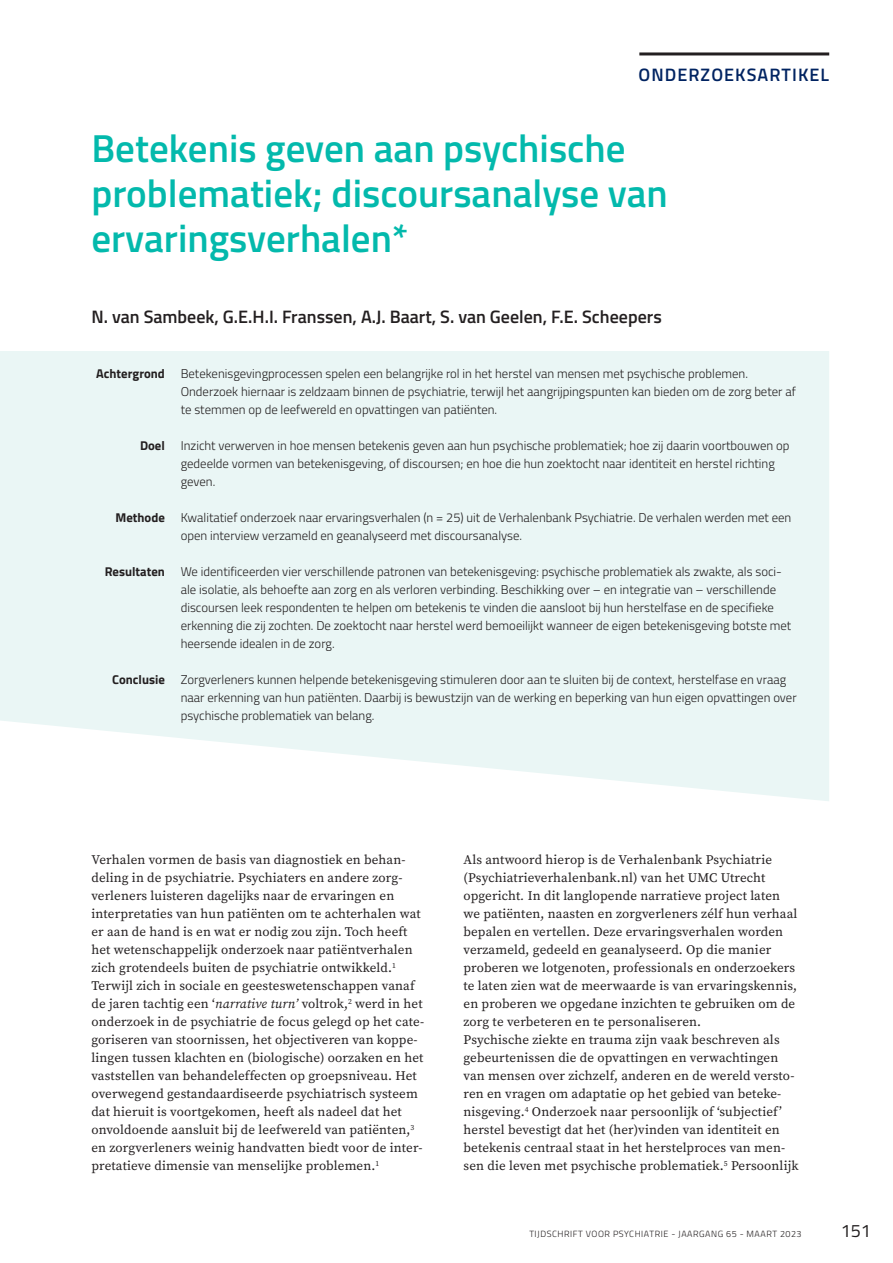
<style>
.page{position:relative;width:893px;height:1263px;background:#fff}
.page>*{position:absolute;margin:0;border:0;box-sizing:border-box;transform-origin:0 0}
.tvp_title_nld{font:600 39px/45px "Titillium Web";color:#03b9ac}
.tvp_authors_nld{font:600 18px "Titillium Web";color:#231f20}
.tvp_section{font:600 18px "Titillium Web";letter-spacing:.06em;color:#002361}
.t1{font:18px "Titillium Web";color:#231f20}
.standaard{font:13.2px/18px "Source Serif Variable";letter-spacing:.01em;color:#231f20}
.tvp_summary_nld{font:300 12.75px/18px "Titillium Web";color:#231f20}
.t2{font:300 9px "Titillium Web";letter-spacing:.06em;color:#231f20}
.s1{font-weight:700}
.s2{font-style:italic}
</style>
<div class="page">
<svg style="left:0;top:351px;width:829px;height:450px;background:#ebf6f5"></svg>
<hr style="left:639px;top:52px;width:190px;height:3px;background:#231f20">
<p class="tvp_section" style="left:638px;top:61px;width:192px">ONDERZOEKSARTIKEL</p>
<p class="tvp_title_nld" style="left:91px;top:124px;width:578px">Betekenis geven aan psychische problematiek; discoursanalyse van ervaringsverhalen*</p>
<p class="tvp_authors_nld" style="left:91px;top:303px;width:572px">N. van Sambeek, G.E.H.I. Franssen, A.J. Baart, S. van Geelen, F.E. Scheepers</p>
<p class="tvp_summary_nld" style="left:181px;top:364px;width:617px;text-indent:-84px"><span class="s1">Achtergrond</span> Betekenisgevingprocessen spelen een belangrijke rol in het herstel van mensen met psychische problemen.<br>Onderzoek hiernaar is zeldzaam binnen de psychiatrie, terwijl het aangrijpingspunten kan bieden om de zorg beter af te stemmen op de leefwereld en opvattingen van patiënten.</p>
<p class="tvp_summary_nld" style="left:181px;top:436px;width:610px;text-indent:-41px"><span class="s1">Doel</span> Inzicht verwerven in hoe mensen betekenis geven aan hun psychische problematiek; hoe zij daarin voortbouwen op gedeelde vormen van betekenisgeving, of discoursen; en hoe die hun zoektocht naar identiteit en herstel richting geven.</p>
<p class="tvp_summary_nld" style="left:181px;top:508px;width:612px;text-indent:-65px"><span class="s1">Methode</span> Kwalitatief onderzoek naar ervaringsverhalen (n = 25) uit de Verhalenbank Psychiatrie. De verhalen werden met een open interview verzameld en geanalyseerd met discoursanalyse.</p>
<p class="tvp_summary_nld" style="left:181px;top:562px;width:612px;text-indent:-76px"><span class="s1">Resultaten</span> We identificeerden vier verschillende patronen van betekenisgeving: psychische problematiek als zwakte, als soci&shy;ale isolatie, als behoefte aan zorg en als verloren verbinding. Beschikking over – en integratie van – verschillende discoursen leek respondenten te helpen om betekenis te vinden die aansloot bij hun herstelfase en de specifieke erkenning die zij zochten. De zoektocht naar herstel werd bemoeilijkt wanneer de eigen betekenisgeving botste met heersende idealen in de zorg.</p>
<p class="tvp_summary_nld" style="left:181px;top:670px;width:617px;text-indent:-68px"><span class="s1">Conclusie</span> Zorgverleners kunnen helpende betekenisgeving stimuleren door aan te sluiten bij de context, herstelfase en vraag naar erkenning van hun patiënten. Daarbij is bewustzijn van de werking en beperking van hun eigen opvattingen over psychische problematiek van belang.</p>
<p class="standaard" style="left:91px;top:851px;width:334px">Verhalen vormen de basis van diagnostiek en behan&shy;deling in de psychiatrie. Psychiaters en andere zorg&shy;verleners luisteren dagelijks naar de ervaringen en interpretaties van hun patiënten om te achterhalen wat er aan de hand is en wat er nodig zou zijn. Toch heeft het wetenschappelijk onderzoek naar patiëntverhalen zich grotendeels buiten de psychiatrie ontwikkeld.<sup>1<br></sup>Terwijl zich in sociale en geesteswetenschappen vanaf de jaren tachtig een ‘<span class="s2">narrative turn’</span> voltrok,<sup>2</sup> werd in het onderzoek in de psychiatrie de focus gelegd op het cate&shy;goriseren van stoornissen, het objectiveren van koppe&shy;lingen tussen klachten en (biologische) oorzaken en het vaststellen van behandeleffecten op groepsniveau. Het overwegend gestandaardiseerde psychiatrisch systeem dat hieruit is voortgekomen, heeft als nadeel dat het onvoldoende aansluit bij de leefwereld van patiënten,<sup>3 </sup>en zorgverleners weinig handvatten biedt voor de inter&shy;pretatieve dimensie van menselijke problemen.<sup>1</sup></p>
<p class="standaard" style="left:463px;top:851px;width:335px">Als antwoord hierop is de Verhalenbank Psychiatrie (Psychiatrieverhalenbank.nl) van het UMC Utrecht opgericht<span class="s2">.</span> In dit langlopende narratieve project laten we patiënten, naasten en zorgverleners zélf hun verhaal bepalen en vertellen. Deze ervaringsverhalen worden verzameld, gedeeld en geanalyseerd. Op die manier proberen we lotgenoten, professionals en onderzoekers te laten zien wat de meerwaarde is van ervaringskennis, en proberen we opgedane inzichten te gebruiken om de zorg te verbeteren en te personaliseren.</p>
<p class="standaard" style="left:463px;top:1031px;width:337px">Psychische ziekte en trauma zijn vaak beschreven als gebeurtenissen die de opvattingen en verwachtingen van mensen over zichzelf, anderen en de wereld versto&shy;ren en vragen om adaptatie op het gebied van beteke&shy;nisgeving.<sup>4</sup> Onderzoek naar persoonlijk of ‘subjectief’ herstel bevestigt dat het (her)vinden van identiteit en betekenis centraal staat in het herstelproces van men&shy;sen die leven met psychische problematiek.<sup>5</sup> Persoonlijk</p>
<p class="t2" style="left:529px;top:1228px;width:274px">TIJDSCHRIFT VOOR PSYCHIATRIE - JAARGANG 65 - MAART 2023</p>
<p class="t1" style="left:841px;top:1218px;width:32px">151</p>
</div>
